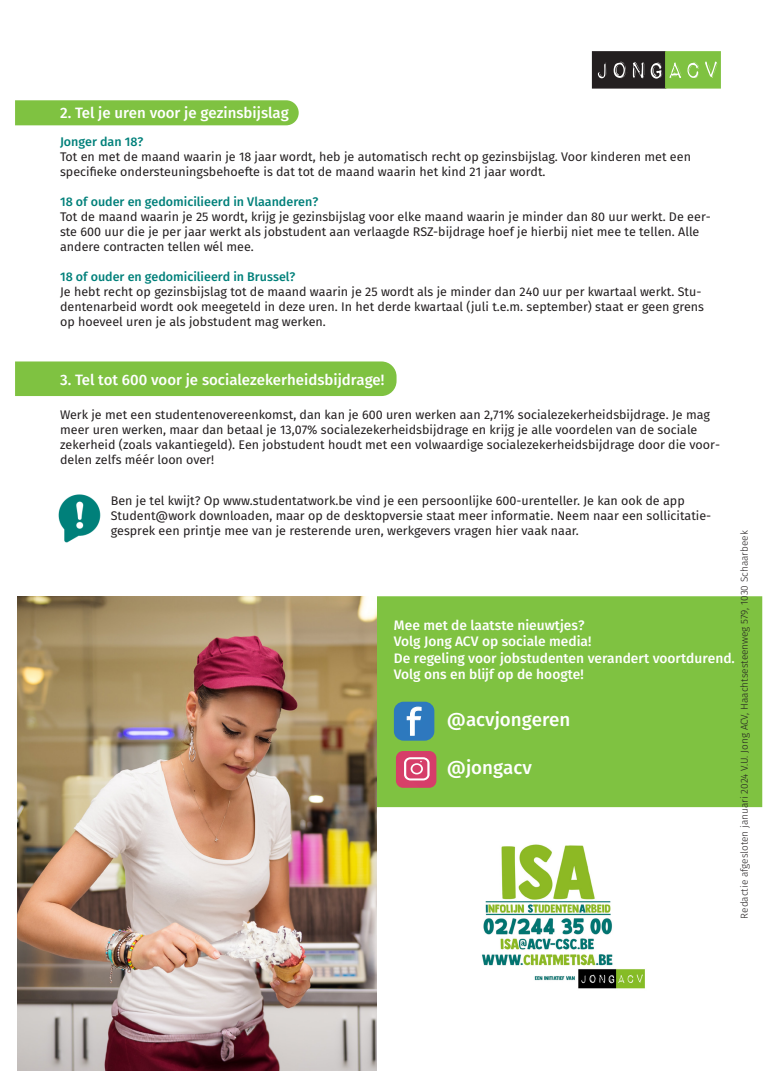
<style>
.page{position:relative;width:780px;height:1088px;background:#fff}
.page>*{position:absolute;margin:0;border:0;box-sizing:border-box;transform-origin:0 0}
.t1{font:500 18.75px "Fira Sans";color:#fff}
.t2{font:500 15px "Fira Sans";color:#fff}
.t3{font:500 13.75px "Fira Sans";color:#fff}
.t4{font:12.5px/15px "Fira Sans";color:#231f20}
.t5{font:500 12.5px "Fira Sans";color:#00807a}
.t6{font:300 10px "Fira Sans";color:#231f20}
</style>
<div class="page">
<div style="left:15px;top:361px;width:381px;height:35px;background:#7fc241"></div>
<div style="left:376px;top:596px;width:386px;height:211px;background:#7fc241"></div>
<img style="left:482px;top:844px;width:163px;height:145px">
<svg style="left:592px;top:51px;width:128px;height:38px;background:#5b7442"></svg>
<img style="left:58px;top:494px;width:43px;height:49px">
<div style="left:15px;top:100px;width:284px;height:25px;background:#7fc241"></div>
<svg style="left:394px;top:702px;width:40px;height:39px;background:#4b8dbf"></svg>
<svg style="left:396px;top:751px;width:40px;height:37px"></svg>
<img style="left:18px;top:596px;width:358px;height:474px">
<p class="t2" style="left:60px;top:101px;width:230px">2. Tel je uren voor je gezinsbijslag</p>
<p class="t5" style="left:60px;top:131px;width:85px">Jonger dan 18?</p>
<p class="t4" style="left:60px;top:149px;width:632px">Tot en met de maand waarin je 18 jaar wordt, heb je automatisch recht op gezinsbijslag. Voor kinderen met een specifieke ondersteuningsbehoefte is dat tot de maand waarin het kind 21 jaar wordt.</p>
<p class="t5" style="left:60px;top:191px;width:259px">18 of ouder en gedomicilieerd in Vlaanderen?</p>
<p class="t4" style="left:60px;top:209px;width:652px">Tot de maand waarin je 25 wordt, krijg je gezinsbijslag voor elke maand waarin je minder dan 80 uur werkt. De eer&shy;ste 600 uur die je per jaar werkt als jobstudent aan verlaagde RSZ-bijdrage hoef je hierbij niet mee te tellen. Alle andere contracten tellen wél mee.</p>
<p class="t5" style="left:60px;top:266px;width:237px">18 of ouder en gedomicilieerd in Brussel?</p>
<p class="t4" style="left:60px;top:284px;width:645px">Je hebt recht op gezinsbijslag tot de maand waarin je 25 wordt als je minder dan 240 uur per kwartaal werkt. Stu&shy;dentenarbeid wordt ook meegeteld in deze uren. In het derde kwartaal (juli t.e.m. september) staat er geen grens op hoeveel uren je als jobstudent mag werken.</p>
<p class="t2" style="left:60px;top:368px;width:326px">3. Tel tot 600 voor je socialezekerheidsbijdrage!</p>
<p class="t4" style="left:60px;top:407px;width:661px">Werk je met een studentenovereenkomst, dan kan je 600 uren werken aan 2,71% socialezekerheidsbijdrage. Je mag meer uren werken, maar dan betaal je 13,07% socialezekerheidsbijdrage en krijg je alle voordelen van de sociale zekerheid (zoals vakantiegeld). Een jobstudent houdt met een volwaardige socialezekerheidsbijdrage door die voor&shy;delen zelfs méér loon over!</p>
<p class="t4" style="left:111px;top:493px;width:602px">Ben je tel kwijt? Op www.studentatwork.be vind je een persoonlijke 600-urenteller. Je kan ook de app<br>Student@work downloaden, maar op de desktopversie staat meer informatie. Neem naar een sollicitatie&shy;gesprek een printje mee van je resterende uren, werkgevers vragen hier vaak naar.</p>
<p class="t6" style="left:737px;top:918px;width:390px;rotate:-90deg">Redactie afgesloten januari 2024 V.U. Jong ACV, Haachtsesteenweg 579, 1030 Schaarbeek</p>
<p class="t3" style="left:394px;top:614px;width:192px">Mee met de laatste nieuwtjes?</p>
<p class="t3" style="left:394px;top:630px;width:199px">Volg Jong ACV op sociale media!</p>
<p class="t3" style="left:394px;top:647px;width:342px">De regeling voor jobstudenten verandert voortdurend.</p>
<p class="t3" style="left:394px;top:663px;width:191px">Volg ons en blijf op de hoogte!</p>
<p class="t1" style="left:447px;top:704px;width:125px">@acvjongeren</p>
<p class="t1" style="left:447px;top:753px;width:86px">@jongacv</p>
</div>
